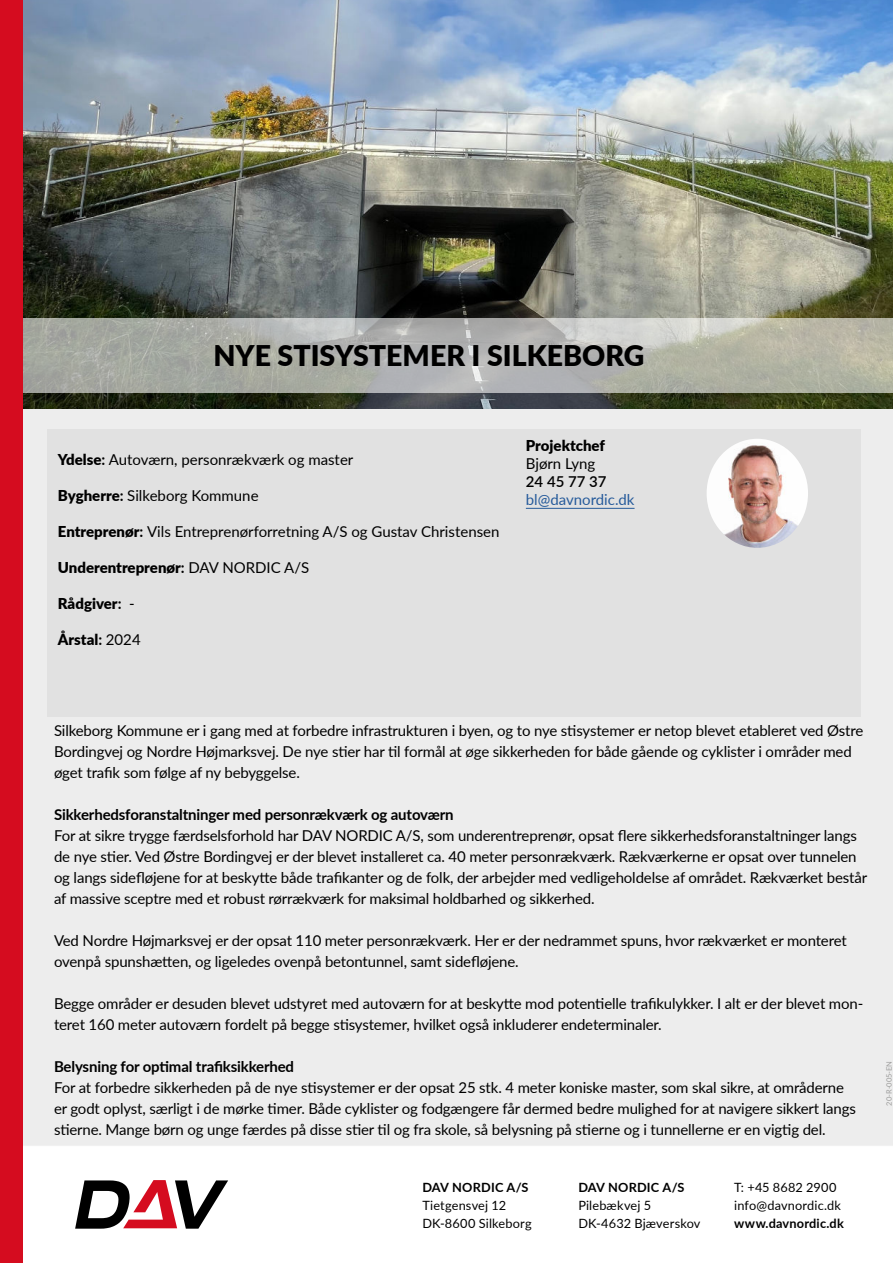
<style>
.page{position:relative;width:893px;height:1263px;background:#fff}
.page>*{position:absolute;margin:0;border:0;box-sizing:border-box;transform-origin:0 0}
.t1{font:900 28.5px "Lato";color:#000}
.t2{font:15px/21px "Lato";letter-spacing:-.01em;color:#000}
.t3{font:700 15px "Lato";letter-spacing:-.01em;color:#000}
.t4{font:900 15px "Lato";color:#000}
.t5{font:15px "Lato";color:#265b9b}
.t6{font:600 15px "Lato";color:#000}
.t7{font:12.75px/18px "Lato";letter-spacing:.01em;color:#000}
.t8{font:700 12.75px "Lato";letter-spacing:.015em;color:#000}
.t9{font:7.5px "Lato";color:#9d9d9c}
.s1{font-weight:900}
.s2{font-weight:700}
.s3{font-weight:400}
</style>
<div class="page">
<div style="left:23px;top:408px;width:870px;height:738px;background:#ededed"></div>
<svg style="left:75px;top:1180px;width:153px;height:49px"></svg>
<img style="left:23px;top:0;width:870px;height:408px">
<svg style="left:23px;top:318px;width:870px;height:74px"></svg>
<div style="left:47px;top:429px;width:813px;height:288px;background:#e1e1e1"></div>
<hr style="left:526px;top:508px;width:109px;height:1px;background:#265b9b">
<div style="left:0;top:0;width:23px;height:1263px;background:#d50c1f"></div>
<img style="left:707px;top:439px;width:101px;height:109px">
<h1 class="t1" style="left:213px;top:338px;width:432px">NYE STISYSTEMER I SILKEBORG</h1>
<p class="t2" style="left:58px;top:448px;width:297px"><span class="s1">Ydelse</span><span class="s2">:</span> Autoværn, personrækværk og master</p>
<p class="t2" style="left:58px;top:486px;width:202px"><span class="s1">Bygherre</span><span class="s2">:</span> Silkeborg Kommune</p>
<p class="t2" style="left:58px;top:520px;width:443px"><span class="s1">Entreprenør</span><span class="s2">:</span> Vils Entreprenørforretning A/S og Gustav Christensen</p>
<p class="t4" style="left:58px;top:558px;width:253px">Underentreprenør<span class="s2">:</span> <span class="s3">DAV NORDIC A/S</span></p>
<p class="t4" style="left:58px;top:594px;width:78px">Rådgiver<span class="s2">:</span> <span class="s3">-</span></p>
<p class="t4" style="left:58px;top:630px;width:84px">Årstal<span class="s2">:</span> <span class="s3">2024</span></p>
<p class="t4" style="left:526px;top:436px;width:81px">Projektchef</p>
<p class="t2" style="left:526px;top:452px;width:71px">Bjørn Lyng</p>
<p class="t6" style="left:526px;top:473px;width:82px">24 45 77 37</p>
<p class="t5" style="left:526px;top:489px;width:110px">bl@davnordic.dk</p>
<p class="t2" style="left:54px;top:719px;width:811px">Silkeborg Kommune er i gang med at forbedre infrastrukturen i byen, og to nye stisystemer er netop blevet etableret ved Østre<br>Bordingvej og Nordre Højmarksvej. De nye stier har til formål at øge sikkerheden for både gående og cyklister i områder med øget trafik som følge af ny bebyggelse.</p>
<p class="t3" style="left:54px;top:808px;width:401px">Sikkerhedsforanstaltninger med personrækværk og autoværn</p>
<p class="t2" style="left:54px;top:824px;width:815px">For at sikre trygge færdselsforhold har DAV NORDIC A/S, som underentreprenør, opsat flere sikkerhedsforanstaltninger langs de nye stier. Ved Østre Bordingvej er der blevet installeret ca. 40 meter personrækværk. Rækværkerne er opsat over tunnelen og langs sidefløjene for at beskytte både trafikanter og de folk, der arbejder med vedligeholdelse af området. Rækværket består af massive sceptre med et robust rørrækværk for maksimal holdbarhed og sikkerhed.</p>
<p class="t2" style="left:54px;top:929px;width:794px">Ved Nordre Højmarksvej er der opsat 110 meter personrækværk. Her er der nedrammet spuns, hvor rækværket er monteret ovenpå spunshætten, og ligeledes ovenpå betontunnel, samt sidefløjene.</p>
<p class="t2" style="left:54px;top:992px;width:811px">Begge områder er desuden blevet udstyret med autoværn for at beskytte mod potentielle trafikulykker. I alt er der blevet mon&shy;teret 160 meter autoværn fordelt på begge stisystemer, hvilket også inkluderer endeterminaler.</p>
<p class="t3" style="left:54px;top:1055px;width:242px">Belysning for optimal trafiksikkerhed</p>
<p class="t2" style="left:54px;top:1076px;width:803px">For at forbedre sikkerheden på de nye stisystemer er der opsat 25 stk. 4 meter koniske master, som skal sikre, at områderne er godt oplyst, særligt i de mørke timer. Både cyklister og fodgængere får dermed bedre mulighed for at navigere sikkert langs stierne. Mange børn og unge færdes på disse stier til og fra skole, så belysning på stierne og i tunnellerne er en vigtig del.</p>
<p class="t8" style="left:422px;top:1180px;width:108px">DAV NORDIC A/S</p>
<p class="t7" style="left:422px;top:1197px;width:111px">Tietgensvej 12<br>DK-8600 Silkeborg</p>
<p class="t8" style="left:578px;top:1180px;width:108px">DAV NORDIC A/S</p>
<p class="t7" style="left:578px;top:1197px;width:124px">Pilebækvej 5<br>DK-4632 Bjæverskov</p>
<p class="t7" style="left:734px;top:1179px;width:108px">T: +45 8682 2900 info@davnordic.dk</p>
<p class="t8" style="left:734px;top:1216px;width:111px">www.davnordic.dk</p>
<p class="t9" style="left:884px;top:1106px;width:46px;rotate:-90deg">20-R-005-EN</p>
</div>
